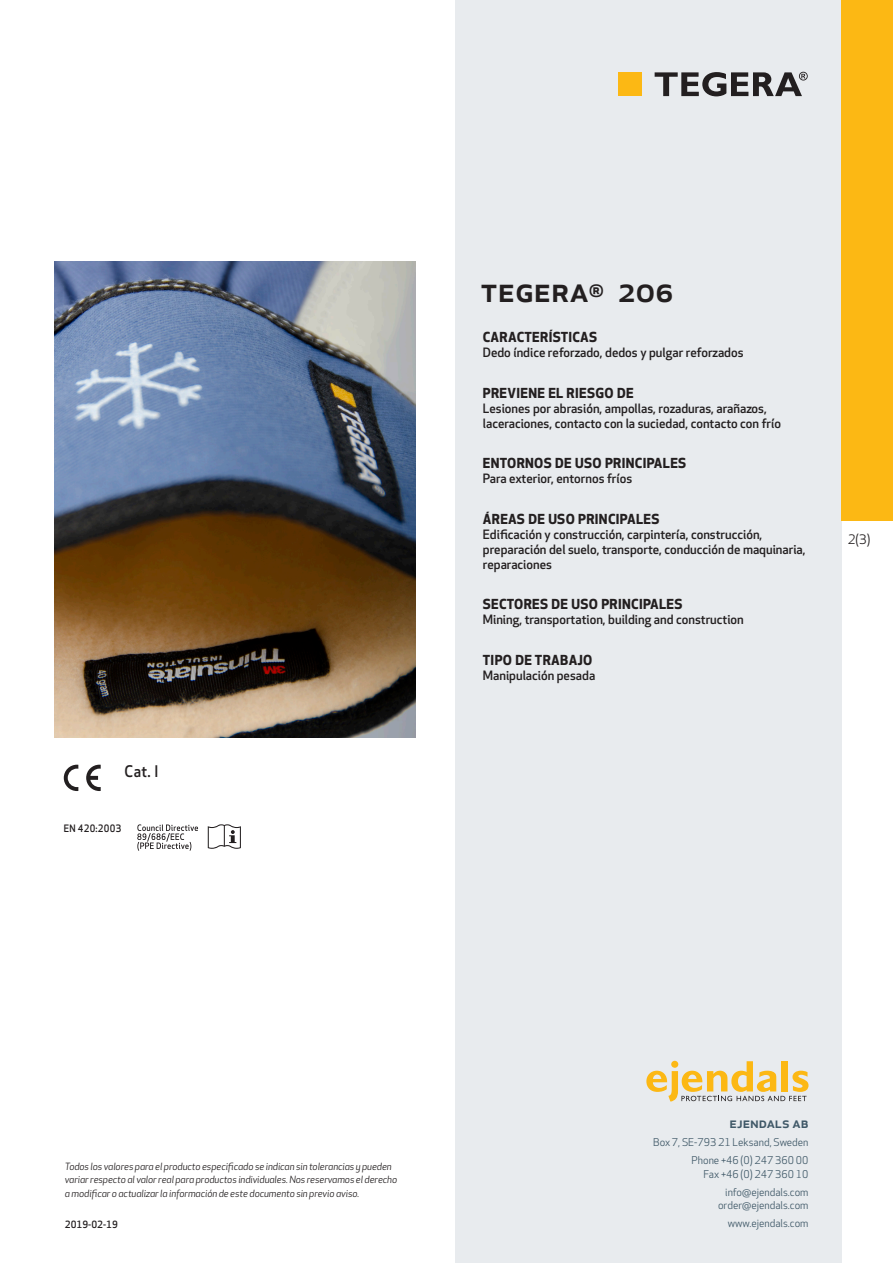
<style>
.page{position:relative;width:893px;height:1263px;background:#fff}
.page>*{position:absolute;margin:0;border:0;box-sizing:border-box;transform-origin:0 0}
.prodname{font:500 34.5px "Apex New";color:#231f20}
.Artikel{font:500 15.6px "Apex New";color:#231f20;scale:.95 1}
.t1{font:500 15px "Apex New";color:#405968}
.Funktion_body{font:700 13.5px "Apex New";letter-spacing:.025em;color:#231f20}
.t2{font:12.75px "Apex New";color:#231f20}
.Funktion_body-2{font:500 12.6px/15px "Apex New";color:#231f20}
.t3{font:10.5px/18px "Apex New";color:#405968;text-align:right}
.t4{font:500 10.05px "Apex New";color:#231f20;scale:.95 1}
.t5{font:italic 9.75px/13.5px "Apex New";letter-spacing:-.01em;color:#231f20}
.Sidfot_datum{font:500 9.75px "Apex New";color:#231f20}
</style>
<div class="page">
<div style="left:455px;top:0;width:387px;height:1263px;background:#e8ebee"></div>
<svg style="left:646px;top:1061px;width:162px;height:40px"></svg>
<div style="left:842px;top:0;width:51px;height:520px;background:#fcb814"></div>
<div style="left:618px;top:72px;width:24px;height:24px;background:#fcb814"></div>
<svg style="left:655px;top:72px;width:153px;height:24px"></svg>
<svg style="left:86px;top:765px;width:15px;height:26px"></svg>
<svg style="left:64px;top:765px;width:14px;height:26px"></svg>
<svg style="left:137px;top:824px;width:61px;height:27px"></svg>
<svg style="left:208px;top:824px;width:33px;height:25px"></svg>
<img style="left:54px;top:261px;width:361px;height:477px">
<p class="Artikel" style="left:125px;top:761px;width:37px">Cat. I</p>
<p class="t4" style="left:64px;top:821px;width:62px">EN 420:2003</p>
<p class="prodname" style="left:480px;top:266px;width:195px">TEGERA<sup>®</sup> 206</p>
<p class="Funktion_body" style="left:483px;top:327px;width:116px">CARACTERÍSTICAS</p>
<p class="Funktion_body-2" style="left:483px;top:345px;width:262px">Dedo índice reforzado, dedos y pulgar reforzados</p>
<p class="Funktion_body" style="left:483px;top:383px;width:152px">PREVIENE EL RIESGO DE</p>
<p class="Funktion_body-2" style="left:483px;top:400px;width:300px">Lesiones por abrasión, ampollas, rozaduras, arañazos, laceraciones, contacto con la suciedad, contacto con frío</p>
<p class="Funktion_body" style="left:483px;top:453px;width:205px">ENTORNOS DE USO PRINCIPALES</p>
<p class="Funktion_body-2" style="left:483px;top:471px;width:151px">Para exterior, entornos fríos</p>
<p class="Funktion_body" style="left:483px;top:509px;width:178px">ÁREAS DE USO PRINCIPALES</p>
<p class="Funktion_body-2" style="left:483px;top:526px;width:324px">Edificación y construcción, carpintería, construcción, preparación del suelo, transporte, conducción de maquinaria, reparaciones</p>
<p class="Funktion_body" style="left:483px;top:595px;width:201px">SECTORES DE USO PRINCIPALES</p>
<p class="Funktion_body-2" style="left:483px;top:612px;width:262px">Mining, transportation, building and construction</p>
<p class="Funktion_body" style="left:483px;top:650px;width:111px">TIPO DE TRABAJO</p>
<p class="Funktion_body-2" style="left:483px;top:668px;width:114px">Manipulación pesada</p>
<p class="t2" style="left:848px;top:531px;width:24px">2(3)</p>
<p class="t5" style="left:65px;top:1159px;width:334px">Todos los valores para el producto especificado se indican sin tolerancias y pueden variar respecto al valor real para productos individuales. Nos reservamos el derecho a modificar o actualizar la información de este documento sin previo aviso.</p>
<p class="Sidfot_datum" style="left:65px;top:1218px;width:54px">2019-02-19</p>
<p class="t1" style="left:729px;top:1113px;width:80px">ejendals ab</p>
<p class="t3" style="left:653px;top:1133px;width:157px">Box 7, SE-793 21 Leksand, Sweden<br>Phone +46 (0) 247 360 00</p>
<p class="t3" style="left:703px;top:1165px;width:107px">Fax +46 (0) 247 360 10 info@ejendals.com</p>
<p class="t3" style="left:718px;top:1196px;width:92px">order@ejendals.com</p>
<p class="t3" style="left:728px;top:1215px;width:82px">www.ejendals.com</p>
</div>
